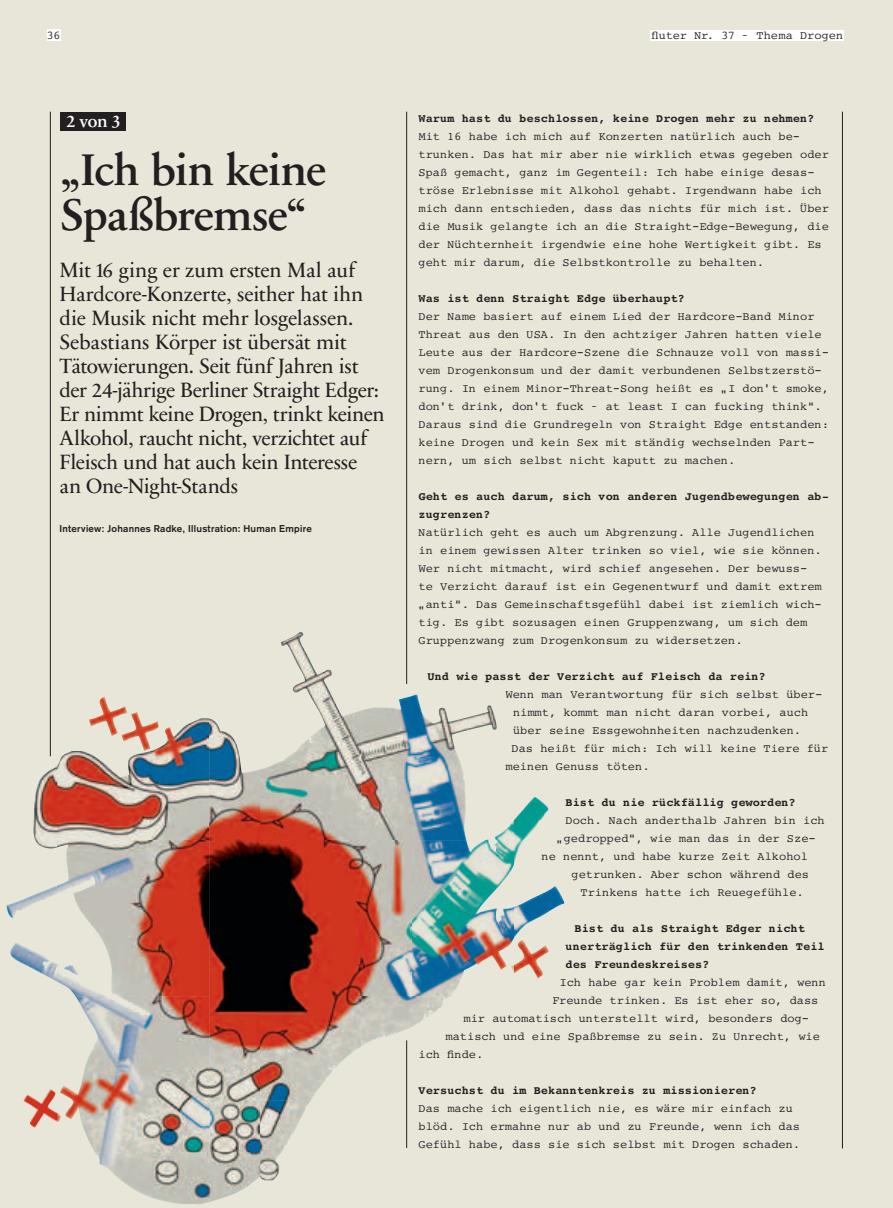
<style>
.page{position:relative;width:893px;height:1208px;background:#e7e6d9}
.page>*{position:absolute;margin:0;border:0;box-sizing:border-box;transform-origin:0 0}
.t1{font:600 45px/45px "Sabon Next LT";letter-spacing:-.03em;color:#231f20}
.t2{font:21px/24px "Sabon Next LT";letter-spacing:-.015em;color:#231f20}
.t3{font:600 17.7px "Sabon Next LT";color:#fff}
.t4{font:12px/18px "Courier LT";color:#231f20}
.t5{font:700 12px/18px "Courier LT";color:#231f20}
.t6{font:700 9.75px "Akzidenz Grotesk";letter-spacing:.03em;color:#231f20}
</style>
<div class="page">
<img style="left:260px;top:632px;width:101px;height:208px">
<img style="left:57px;top:697px;width:152px;height:455px">
<img style="left:209px;top:718px;width:51px;height:434px">
<img style="left:361px;top:694px;width:153px;height:146px">
<img style="left:7px;top:766px;width:50px;height:215px">
<img style="left:514px;top:797px;width:50px;height:181px">
<img style="left:260px;top:840px;width:254px;height:156px">
<img style="left:260px;top:996px;width:101px;height:104px">
<img style="left:361px;top:996px;width:90px;height:50px">
<img style="left:23px;top:1089px;width:34px;height:38px">
<img style="left:260px;top:1100px;width:51px;height:80px">
<img style="left:95px;top:1152px;width:165px;height:52px">
<hr style="left:50px;top:112px;width:1px;height:644px;background:#231f20">
<hr style="left:406px;top:112px;width:1px;height:572px;background:#231f20">
<hr style="left:406px;top:1040px;width:1px;height:108px;background:#231f20">
<div style="left:61px;top:112px;width:65px;height:19px;background:#231f20"></div>
<hr style="left:842px;top:112px;width:1px;height:1036px;background:#231f20">
<div style="left:47px;top:30px;width:13px;height:11px;background:#fff"></div>
<div style="left:650px;top:30px;width:194px;height:10px;background:#fff"></div>
<p class="t4" style="left:47px;top:27px;width:15px">36</p>
<p class="t4" style="left:652px;top:27px;width:193px">fluter Nr. 37 – Thema Drogen</p>
<h3 class="t3" style="left:66px;top:111px;width:56px">2 von 3</h3>
<h1 class="t1" style="left:61px;top:149px;width:267px">„Ich bin keine<br>Spaßbremse“</h1>
<p class="t2" style="left:60px;top:259px;width:326px">Mit 16 ging er zum ersten Mal auf Hardcore-Konzerte, seither hat ihn die Musik nicht mehr losgelassen.<br>Sebastians Körper ist übersät mit Tätowierungen. Seit fünf Jahren ist der 24-jährige Berliner Straight Edger:<br>Er nimmt keine Drogen, trinkt keinen Alkohol, raucht nicht, verzichtet auf Fleisch und hat auch kein Interesse<br>an One-Night-Stands</p>
<p class="t6" style="left:60px;top:523px;width:254px">Interview: Johannes Radke, Illustration: Human Empire</p>
<p class="t5" style="left:418px;top:109px;width:398px">Warum hast du beschlossen, keine Drogen mehr zu nehmen?</p>
<p class="t4" style="left:418px;top:128px;width:412px">Mit 16 habe ich mich auf Konzerten natürlich auch be&shy;trunken. Das hat mir aber nie wirklich etwas gegeben oder Spaß gemacht, ganz im Gegenteil: Ich habe einige desas&shy;tröse Erlebnisse mit Alkohol gehabt. Irgendwann habe ich mich dann entschieden, dass das nichts für mich ist. Über die Musik gelangte ich an die Straight-Edge-Bewegung, die der Nüchternheit irgendwie eine hohe Wertigkeit gibt. Es geht mir darum, die Selbstkontrolle zu behalten.</p>
<p class="t5" style="left:418px;top:289px;width:268px">Was ist denn Straight Edge überhaupt?</p>
<p class="t4" style="left:418px;top:308px;width:412px">Der Name basiert auf einem Lied der Hardcore-Band Minor Threat aus den USA. In den achtziger Jahren hatten viele Leute aus der Hardcore-Szene die Schnauze voll von massi&shy;vem Drogenkonsum und der damit verbundenen Selbstzerstö&shy;rung. In einem Minor-Threat-Song heißt es „I don’t smoke, don’t drink, don’t fuck – at least I can fucking think“.<br>Daraus sind die Grundregeln von Straight Edge entstanden: keine Drogen und kein Sex mit ständig wechselnden Part&shy;nern, um sich selbst nicht kaputt zu machen.</p>
<p class="t5" style="left:418px;top:487px;width:412px">Geht es auch darum, sich von anderen Jugendbewegungen ab&shy;zugrenzen?</p>
<p class="t4" style="left:418px;top:524px;width:405px">Natürlich geht es auch um Abgrenzung. Alle Jugendlichen in einem gewissen Alter trinken so viel, wie sie können.<br>Wer nicht mitmacht, wird schief angesehen. Der bewuss&shy;te Verzicht darauf ist ein Gegenentwurf und damit extrem „anti“. Das Gemeinschaftsgefühl dabei ist ziemlich wich&shy;tig. Es gibt sozusagen einen Gruppenzwang, um sich dem Gruppenzwang zum Drogenkonsum zu widersetzen.</p>
<p class="t5" style="left:428px;top:667px;width:340px">Und wie passt der Verzicht auf Fleisch da rein?</p>
<p class="t4" style="left:506px;top:686px;width:318px">Wenn man Verantwortung für sich selbst über-</p>
<p class="t4" style="left:513px;top:704px;width:297px">nimmt, kommt man nicht daran vorbei, auch</p>
<p class="t4" style="left:513px;top:722px;width:290px">über seine Essgewohnheiten nachzudenken.</p>
<p class="t4" style="left:512px;top:740px;width:318px">Das heißt für mich: Ich will keine Tiere für</p>
<p class="t4" style="left:506px;top:758px;width:145px">meinen Genuss töten.</p>
<p class="t5" style="left:566px;top:793px;width:232px">Bist du nie rückfällig geworden?</p>
<p class="t4" style="left:566px;top:812px;width:261px">Doch. Nach anderthalb Jahren bin ich</p>
<p class="t4" style="left:556px;top:830px;width:261px">„gedropped“, wie man das in der Sze-</p>
<p class="t4" style="left:542px;top:848px;width:268px">ne nennt, und habe kurze Zeit Alkohol</p>
<p class="t4" style="left:572px;top:866px;width:239px">getrunken. Aber schon während des</p>
<p class="t4" style="left:580px;top:884px;width:225px">Trinkens hatte ich Reuegefühle.</p>
<p class="t5" style="left:566px;top:919px;width:261px;text-indent:9px">Bist du als Straight Edger nicht unerträglich für den trinkenden Teil des Freundeskreises?</p>
<p class="t4" style="left:560px;top:974px;width:268px">Ich habe gar kein Problem damit, wenn</p>
<p class="t4" style="left:552px;top:992px;width:268px">Freunde trinken. Es ist eher so, dass</p>
<p class="t4" style="left:464px;top:1010px;width:347px">mir automatisch unterstellt wird, besonders dog-</p>
<p class="t4" style="left:446px;top:1028px;width:376px">matisch und eine Spaßbremse zu sein. Zu Unrecht, wie</p>
<p class="t4" style="left:418px;top:1046px;width:66px">ich finde.</p>
<p class="t5" style="left:418px;top:1081px;width:340px">Versuchst du im Bekanntenkreis zu missionieren?</p>
<p class="t4" style="left:418px;top:1100px;width:383px">Das mache ich eigentlich nie, es wäre mir einfach zu blöd. Ich ermahne nur ab und zu Freunde, wenn ich das<br>Gefühl habe, dass sie sich selbst mit Drogen schaden.</p>
</div>
